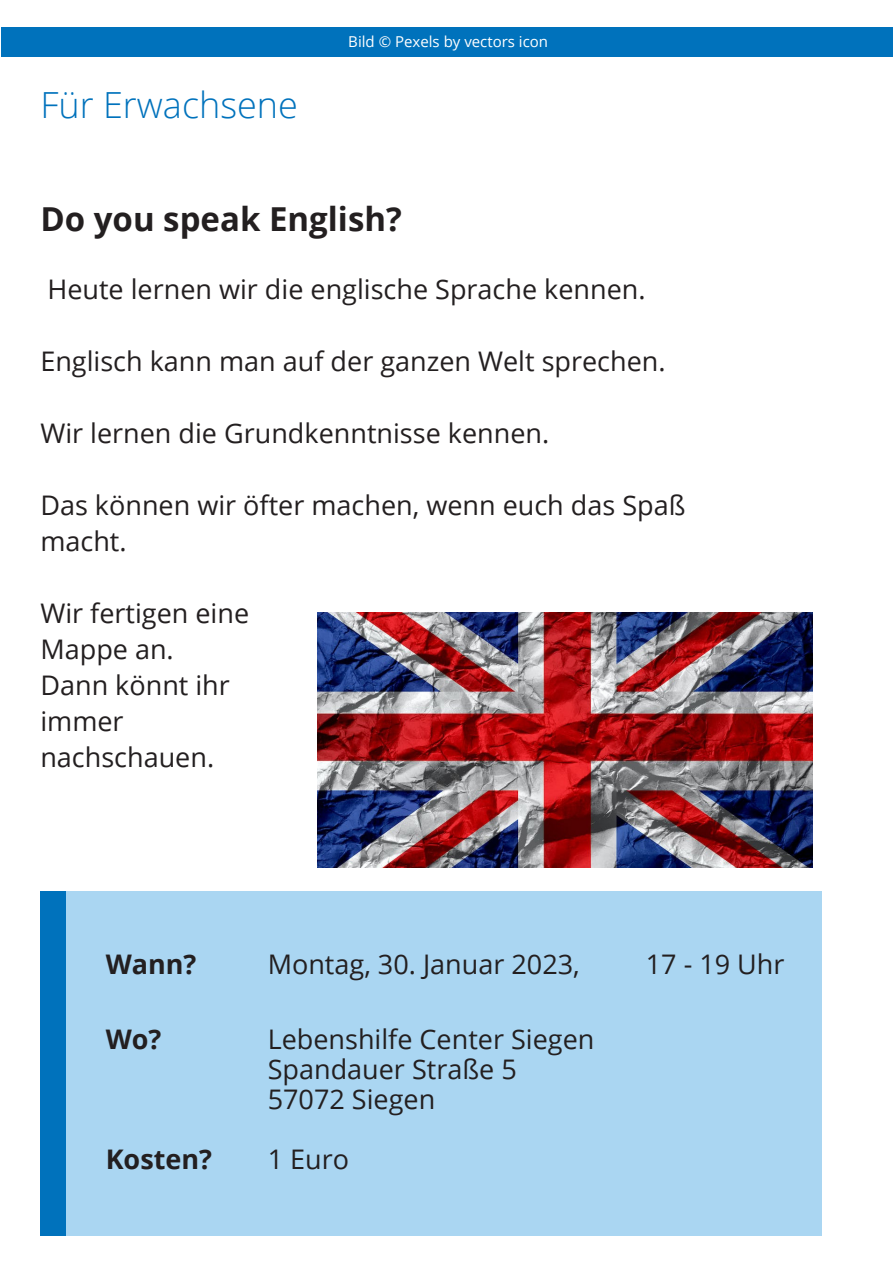
<style>
.page{position:relative;width:893px;height:1263px;background:#fff}
.page>*{position:absolute;margin:0;border:0;box-sizing:border-box;transform-origin:0 0}
.t1{font:300 36px "Open Sans";color:#0072bc}
.t2{font:700 33px "Open Sans";color:#231f20}
.t3{font:27px/36px "Open Sans";color:#231f20}
.t4{font:700 27px "Open Sans";color:#231f20}
.t5{font:15px "Open Sans";color:#fff}
</style>
<div class="page">
<div style="left:1px;top:27px;width:892px;height:30px;background:#0072bc"></div>
<div style="left:42px;top:892px;width:780px;height:344px;background:#aad6f2"></div>
<div style="left:40px;top:892px;width:26px;height:344px;background:#0072bc"></div>
<img style="left:318px;top:612px;width:495px;height:255px">
<p class="t1" style="left:40px;top:80px;width:259px">Für Erwachsene</p>
<p class="t5" style="left:348px;top:31px;width:201px">Bild © Pexels by vectors icon</p>
<p class="t2" style="left:40px;top:196px;width:363px">Do you speak English?</p>
<p class="t3" style="left:47px;top:270px;width:600px">Heute lernen wir die englische Sprache kennen.</p>
<p class="t3" style="left:40px;top:342px;width:627px">Englisch kann man auf der ganzen Welt sprechen.</p>
<p class="t3" style="left:40px;top:414px;width:510px">Wir lernen die Grundkenntnisse kennen.</p>
<p class="t3" style="left:40px;top:486px;width:647px">Das können wir öfter machen, wenn euch das Spaß macht.</p>
<p class="t3" style="left:40px;top:594px;width:210px">Wir fertigen eine</p>
<p class="t3" style="left:40px;top:630px;width:135px">Mappe an.</p>
<p class="t3" style="left:40px;top:666px;width:191px">Dann könnt ihr</p>
<p class="t3" style="left:40px;top:702px;width:85px">immer</p>
<p class="t3" style="left:40px;top:738px;width:175px">nachschauen.</p>
<p class="t4" style="left:106px;top:945px;width:92px">Wann?</p>
<p class="t3" style="left:268px;top:945px;width:314px">Montag, 30. Januar 2023,</p>
<p class="t3" style="left:646px;top:945px;width:140px">17 - 19 Uhr</p>
<p class="t4" style="left:106px;top:1020px;width:57px">Wo?</p>
<p class="t3" style="left:268px;top:1020px;width:328px">Lebenshilfe Center Siegen</p>
<p class="t3" style="left:268px;top:1050px;width:251px">Spandauer Straße 5</p>
<p class="t3" style="left:268px;top:1080px;width:169px">57072 Siegen</p>
<p class="t4" style="left:106px;top:1140px;width:108px">Kosten?</p>
<p class="t3" style="left:268px;top:1140px;width:83px">1 Euro</p>
</div>
